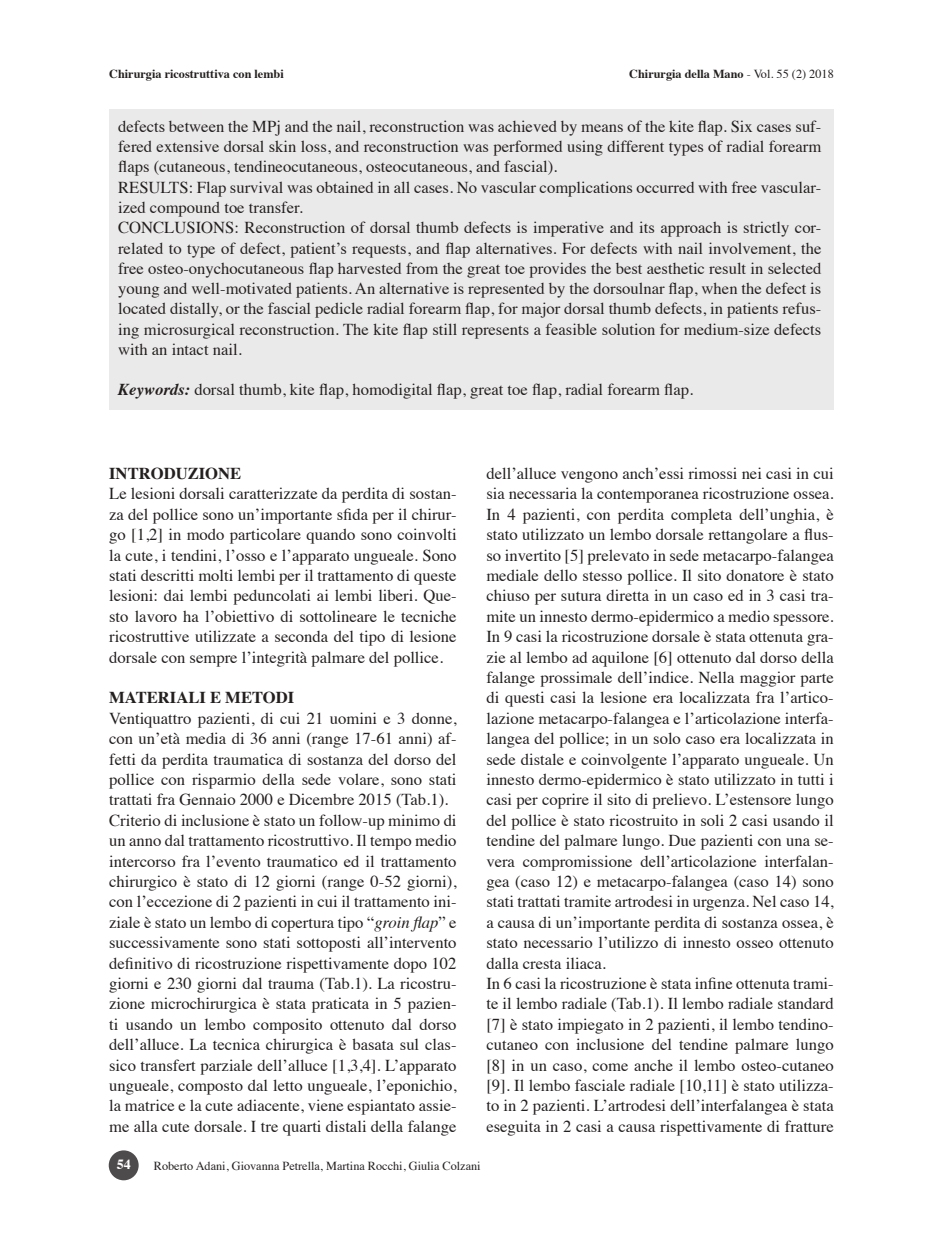
<style>
.page{position:relative;width:943px;height:1241px;background:#fff}
.page>*{position:absolute;margin:0;border:0;box-sizing:border-box;transform-origin:0 0}
.t1{font:16.62px/20.3px "Times";color:#241f1f}
.t2{font:700 16.62px "Times";color:#241f1f}
.t3{font:700 14px "Times";color:#fff}
.t4{font:700 12.25px "Times";color:#241f1f}
.t5{font:12.25px "Times";color:#241f1f}
.s1{font-weight:400}
.s2{font-weight:700;font-style:italic}
.s3{font-style:italic}
</style>
<div class="page">
<div style="left:109px;top:1150px;width:30px;height:30px;background:#4e4b4c;border-radius:50%"></div>
<div style="left:109px;top:109px;width:724px;height:300px;background:#ebeaea"></div>
<p class="t4" style="left:109px;top:62px;width:176px">Chirurgia ricostruttiva con lembi</p>
<p class="t4" style="left:629px;top:62px;width:206px">Chirurgia della Mano <span class="s1">- Vol. 55 (2) 2018</span></p>
<p class="t1" style="left:118px;top:115px;width:704px">defects between the MPj and the nail, reconstruction was achieved by means of the kite flap. Six cases suf&shy;fered extensive dorsal skin loss, and reconstruction was performed using different types of radial forearm flaps (cutaneous, tendineocutaneous, osteocutaneous, and fascial).<br>RESULTS: Flap survival was obtained in all cases. No vascular complications occurred with free vascular&shy;ized compound toe transfer.<br>CONCLUSIONS: Reconstruction of dorsal thumb defects is imperative and its approach is strictly cor&shy;related to type of defect, patient’s requests, and flap alternatives. For defects with nail involvement, the free osteo-onychocutaneous flap harvested from the great toe provides the best aesthetic result in selected young and well-motivated patients. An alternative is represented by the dorsoulnar flap, when the defect is located distally, or the fascial pedicle radial forearm flap, for major dorsal thumb defects, in patients refus&shy;ing microsurgical reconstruction. The kite flap still represents a feasible solution for medium-size defects with an intact nail.</p>
<p class="t1" style="left:118px;top:377px;width:576px"><span class="s2">Keywords:</span> dorsal thumb, kite flap, homodigital flap, great toe flap, radial forearm flap.</p>
<p class="t2" style="left:109px;top:457px;width:134px">INTRODUZIONE</p>
<p class="t1" style="left:109px;top:482px;width:349px;text-align:justify">Le lesioni dorsali caratterizzate da perdita di sostan&shy;za del pollice sono un’importante sfida per il chirur&shy;go [1,2] in modo particolare quando sono coinvolti la cute, i tendini, l’osso e l’apparato ungueale. Sono stati descritti molti lembi per il trattamento di queste lesioni: dai lembi peduncolati ai lembi liberi. Que&shy;sto lavoro ha l’obiettivo di sottolineare le tecniche ricostruttive utilizzate a seconda del tipo di lesione dorsale con sempre l’integrità palmare del pollice.</p>
<p class="t2" style="left:109px;top:681px;width:187px">MATERIALI E METODI</p>
<p class="t1" style="left:109px;top:706px;width:349px">Ventiquattro pazienti, di cui 21 uomini e 3 donne, con un’età media di 36 anni (range 17-61 anni) af&shy;fetti da perdita traumatica di sostanza del dorso del pollice con risparmio della sede volare, sono stati trattati fra Gennaio 2000 e Dicembre 2015 (Tab.1).<br>Criterio di inclusione è stato un follow-up minimo di un anno dal trattamento ricostruttivo. Il tempo medio intercorso fra l’evento traumatico ed il trattamento chirurgico è stato di 12 giorni (range 0-52 giorni), con l’eccezione di 2 pazienti in cui il trattamento ini&shy;ziale è stato un lembo di copertura tipo “<span class="s3">groin flap</span>” e successivamente sono stati sottoposti all’intervento definitivo di ricostruzione rispettivamente dopo 102 giorni e 230 giorni dal trauma (Tab.1). La ricostru&shy;zione microchirurgica è stata praticata in 5 pazien&shy;ti usando un lembo composito ottenuto dal dorso dell’alluce. La tecnica chirurgica è basata sul clas&shy;sico transfert parziale dell’alluce [1,3,4]. L’apparato ungueale, composto dal letto ungueale, l’eponichio, la matrice e la cute adiacente, viene espiantato assie&shy;me alla cute dorsale. I tre quarti distali della falange</p>
<p class="t1" style="left:486px;top:462px;width:349px">dell’alluce vengono anch’essi rimossi nei casi in cui sia necessaria la contemporanea ricostruzione ossea.<br>In 4 pazienti, con perdita completa dell’unghia, è stato utilizzato un lembo dorsale rettangolare a flus&shy;so invertito [5] prelevato in sede metacarpo-falangea mediale dello stesso pollice. Il sito donatore è stato chiuso per sutura diretta in un caso ed in 3 casi tra&shy;mite un innesto dermo-epidermico a medio spessore.<br>In 9 casi la ricostruzione dorsale è stata ottenuta gra&shy;zie al lembo ad aquilone [6] ottenuto dal dorso della falange prossimale dell’indice. Nella maggior parte di questi casi la lesione era localizzata fra l’artico&shy;lazione metacarpo-falangea e l’articolazione interfa&shy;langea del pollice; in un solo caso era localizzata in sede distale e coinvolgente l’apparato ungueale. Un innesto dermo-epidermico è stato utilizzato in tutti i casi per coprire il sito di prelievo. L’estensore lungo del pollice è stato ricostruito in soli 2 casi usando il tendine del palmare lungo. Due pazienti con una se&shy;vera compromissione dell’articolazione interfalan&shy;gea (caso 12) e metacarpo-falangea (caso 14) sono stati trattati tramite artrodesi in urgenza. Nel caso 14, a causa di un’importante perdita di sostanza ossea, è stato necessario l’utilizzo di innesto osseo ottenuto dalla cresta iliaca.<br>In 6 casi la ricostruzione è stata infine ottenuta trami&shy;te il lembo radiale (Tab.1). Il lembo radiale standard [7] è stato impiegato in 2 pazienti, il lembo tendino&shy;cutaneo con inclusione del tendine palmare lungo [8] in un caso, come anche il lembo osteo-cutaneo [9]. Il lembo fasciale radiale [10,11] è stato utilizza&shy;to in 2 pazienti. L’artrodesi dell’interfalangea è stata eseguita in 2 casi a causa rispettivamente di fratture</p>
<p class="t3" style="left:117px;top:1150px;width:15px">54</p>
<p class="t5" style="left:154px;top:1153px;width:328px">Roberto Adani, Giovanna Petrella, Martina Rocchi, Giulia Colzani</p>
</div>
